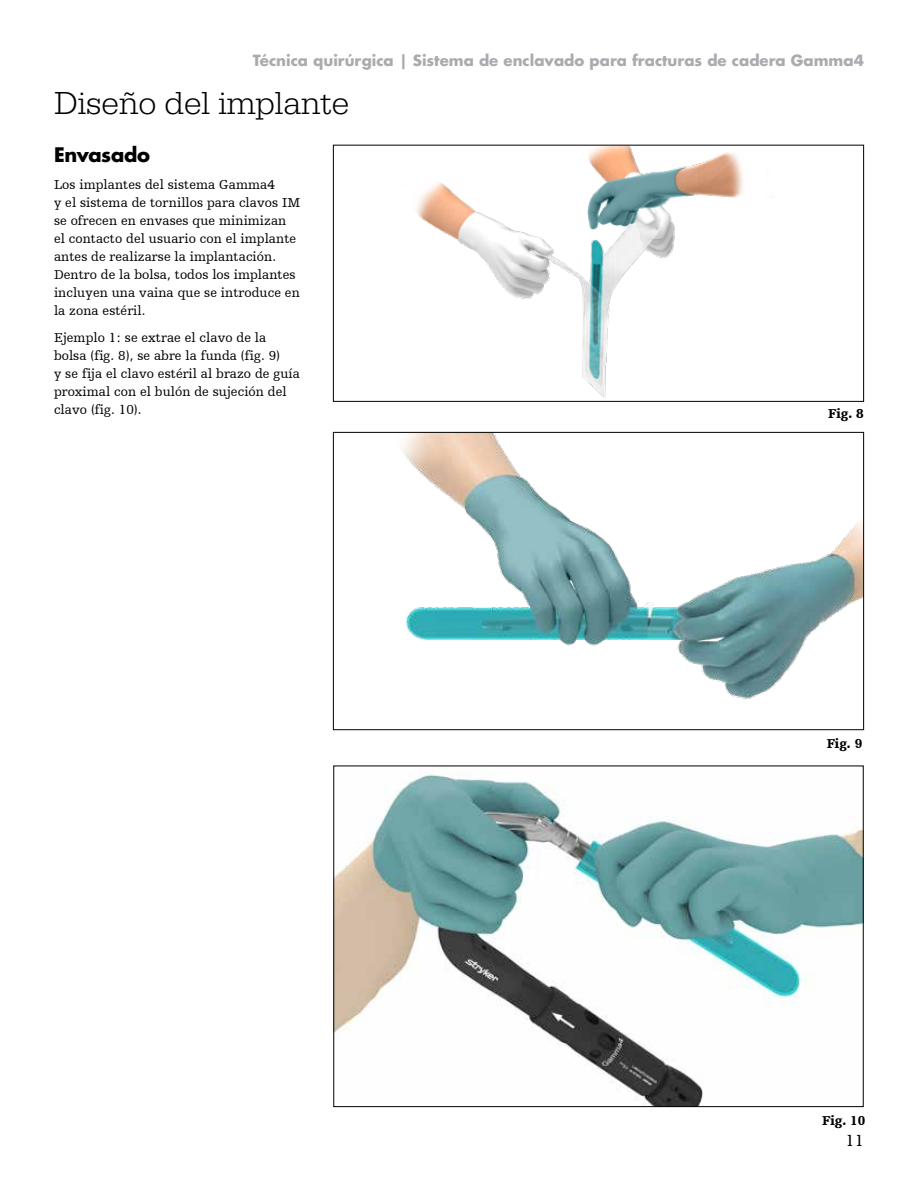
<style>
.page{position:relative;width:918px;height:1188px;background:#fff}
.page>*{position:absolute;margin:0;border:0;box-sizing:border-box;transform-origin:0 0}
.t1{font:300 33px "URW Egyptienne TOT";color:#000}
.t2{font:700 19.5px "Futura For Stryker";letter-spacing:-.015em;color:#000}
.t3{font:16.5px "Humanist Slabserif 712 BT";color:#000}
.t4{font:700 15px "Futura For Stryker";color:#aaabaf}
.t5{font:13.5px/18px "Humanist Slabserif 712 BT";letter-spacing:.005em;color:#000}
.t6{font:900 13.5px "Humanist Slabserif 712 BT";color:#000}
</style>
<div class="page">
<img style="left:335px;top:774px;width:527px;height:331px">
<img style="left:402px;top:434px;width:460px;height:265px">
<div style="left:333px;top:432px;width:531px;height:298px;border:1px solid #000"></div>
<img style="left:416px;top:147px;width:327px;height:251px">
<div style="left:333px;top:145px;width:531px;height:257px;border:1px solid #000"></div>
<p class="t4" style="left:253px;top:51px;width:613px">Técnica quirúrgica | Sistema de enclavado para fracturas de cadera Gamma4</p>
<h1 class="t1" style="left:54px;top:84px;width:297px">Diseño del implante</h1>
<h2 class="t2" style="left:54px;top:142px;width:98px">Envasado</h2>
<p class="t5" style="left:54px;top:175px;width:248px">Los implantes del sistema Gamma4<br>y el sistema de tornillos para clavos IM se ofrecen en envases que minimizan el contacto del usuario con el implante antes de realizarse la implantación.<br>Dentro de la bolsa, todos los implantes incluyen una vaina que se introduce en la zona estéril.</p>
<p class="t5" style="left:54px;top:328px;width:247px">Ejemplo 1: se extrae el clavo de la bolsa (fig. 8), se abre la funda (fig. 9)<br>y se fija el clavo estéril al brazo de guía proximal con el bulón de sujeción del clavo (fig. 10).</p>
<p class="t6" style="left:828px;top:405px;width:37px">Fig. 8</p>
<p class="t6" style="left:827px;top:736px;width:37px">Fig. 9</p>
<p class="t6" style="left:822px;top:1112px;width:45px">Fig. 10</p>
<p class="t3" style="left:846px;top:1131px;width:20px">11</p>
</div>
